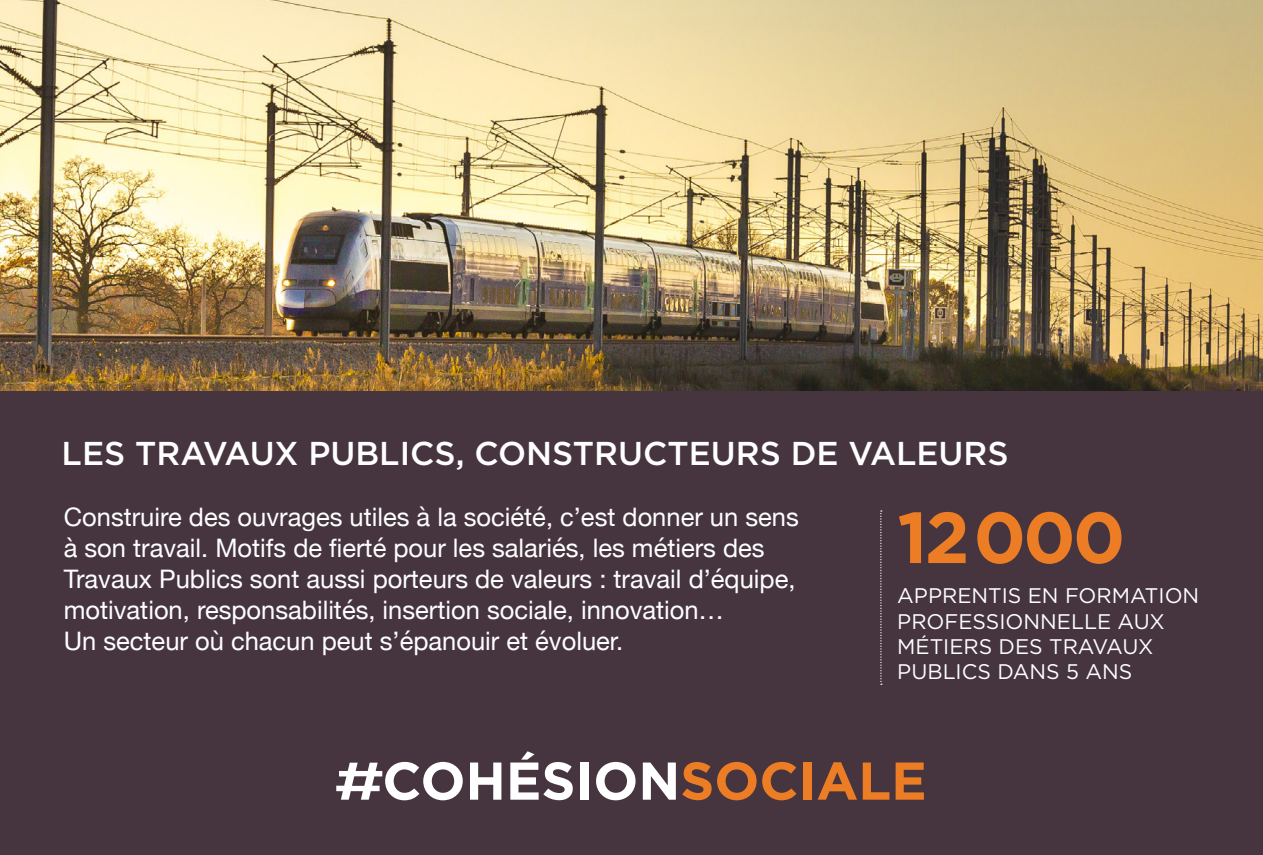
<style>
.page{position:relative;width:1263px;height:855px;background:#fff}
.page>*{position:absolute;margin:0;border:0;box-sizing:border-box;transform-origin:0 0}
.t1{font:700 72px "Gotham";color:#ed7d24}
.t2{font:700 53.1px "Gotham";color:#fff}
.t3{font:500 33px "Gotham";color:#fff}
.t4{font:25.5px/30.9px "Helvetica Neue";color:#fff}
.t5{font:21px/25.2px "Gotham";color:#fff}
.s1{color:#ed7d24}
</style>
<div class="page">
<img style="left:0;top:0;width:1263px;height:391px">
<div style="left:0;top:391px;width:1263px;height:464px;background:#46353f"></div>
<svg style="left:336px;top:762px;width:46px;height:37px"></svg>
<svg style="left:880px;top:510px;width:2px;height:175px"></svg>
<p class="t3" style="left:62px;top:431px;width:948px">LES TRAVAUX PUBLICS, CONSTRUCTEURS DE VALEURS</p>
<p class="t4" style="left:64px;top:503px;width:736px">Construire des ouvrages utiles à la société, c’est donner un sens à son travail. Motifs de fierté pour les salariés, les métiers des Travaux Publics sont aussi porteurs de valeurs : travail d’équipe, motivation, responsabilités, insertion sociale, innovation…<br>Un secteur où chacun peut s’épanouir et évoluer.</p>
<h1 class="t1" style="left:897px;top:490px;width:230px">12 000</h1>
<p class="t5" style="left:897px;top:583px;width:303px">APPRENTIS EN FORMATION<br>PROFESSIONNELLE AUX<br>MÉTIERS DES TRAVAUX<br>PUBLICS DANS 5 ANS</p>
<h2 class="t2" style="left:382px;top:745px;width:546px">COHÉSION<span class="s1">SOCIALE</span></h2>
</div>
